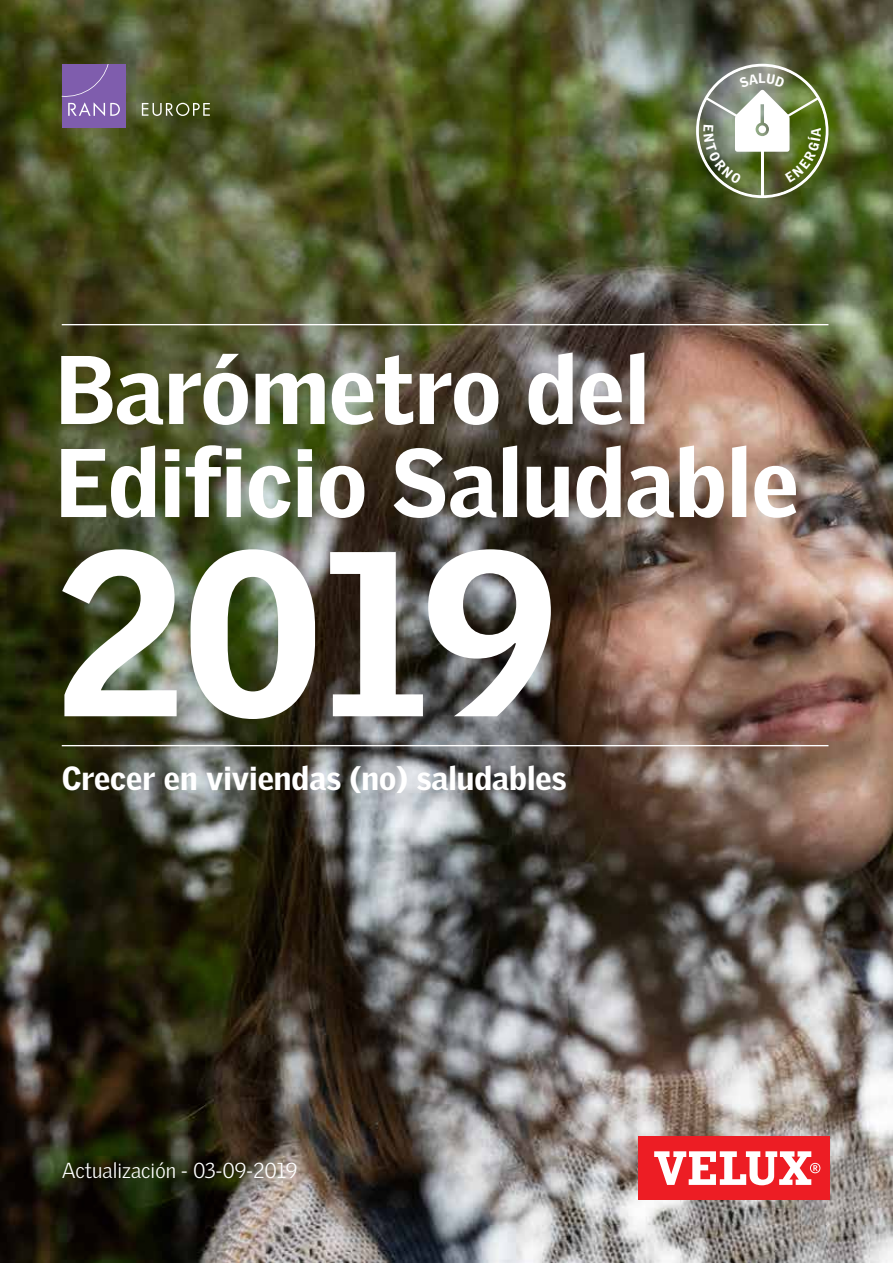
<style>
.page{position:relative;width:893px;height:1263px;background:#fff}
.page>*{position:absolute;margin:0;border:0;box-sizing:border-box;transform-origin:0 0}
.t1{font:900 228px "Velux Gothic";color:#fff}
.t2{font:900 94.5px/93px "Velux Gothic";color:#fff}
.t3{font:900 32.4px "Velux Gothic";color:#fff}
.t4{font:300 21px "Velux Gothic";color:#fff}
</style>
<div class="page">
<img style="left:0;top:0;width:893px;height:1263px">
<hr style="left:62px;top:324px;width:766px;height:1px;background:#fff">
<hr style="left:62px;top:745px;width:766px;height:1px;background:#fff">
<div style="left:638px;top:1136px;width:191px;height:64px;background:#ed1d24"></div>
<svg style="left:654px;top:1151px;width:166px;height:34px"></svg>
<svg style="left:142px;top:103px;width:68px;height:13px"></svg>
<div style="left:62px;top:64px;width:64px;height:64px;background:#7f5dad"></div>
<svg style="left:62px;top:64px;width:58px;height:52px"></svg>
<svg style="left:696px;top:64px;width:132px;height:134px"></svg>
<h2 class="t2" style="left:56px;top:343px;width:745px">Barómetro del<br>Edificio Saludable</h2>
<h1 class="t1" style="left:56px;top:490px;width:505px">2019</h1>
<p class="t3" style="left:62px;top:758px;width:506px">Crecer en viviendas (no) saludables</p>
<p class="t4" style="left:62px;top:1158px;width:237px">Actualización - 03-09-2019</p>
</div>
